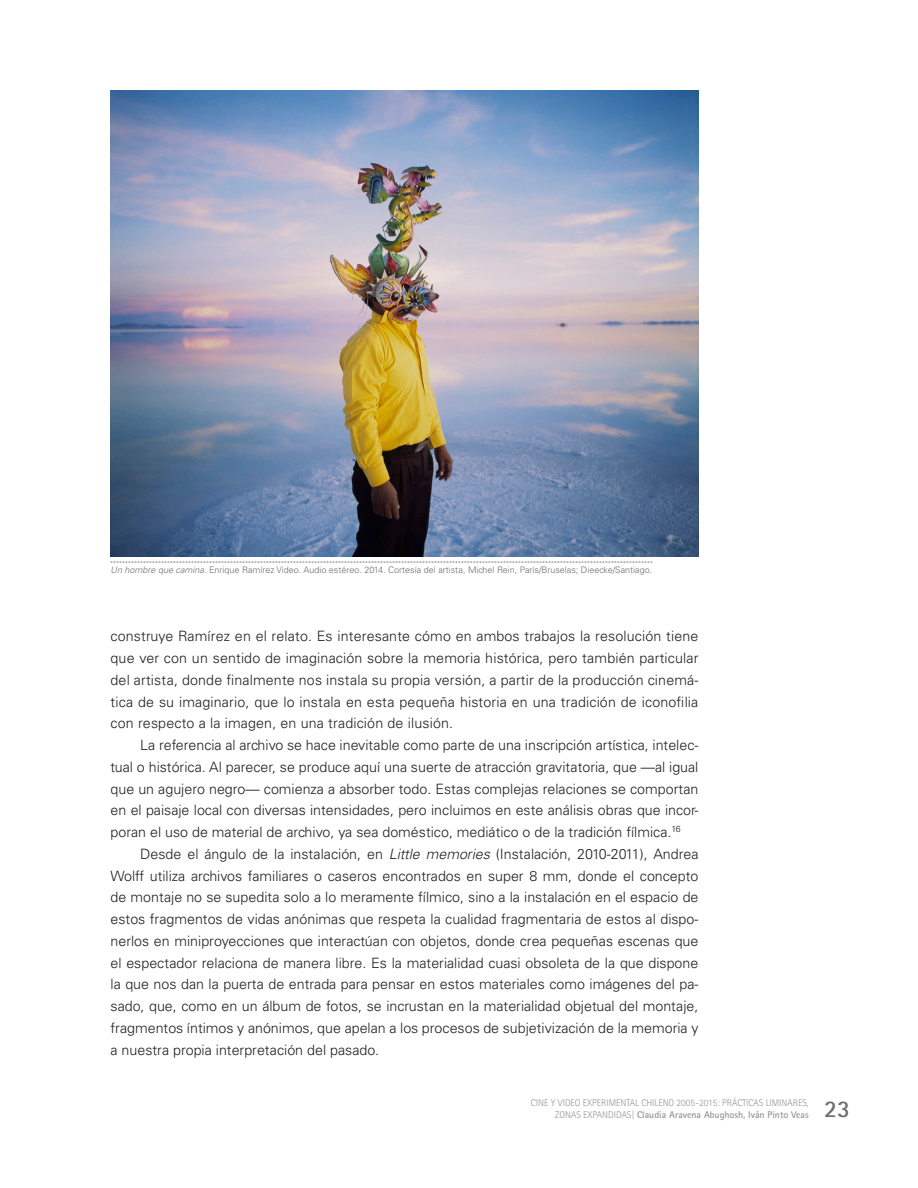
<style>
.page{position:relative;width:918px;height:1188px;background:#fff}
.page>*{position:absolute;margin:0;border:0;box-sizing:border-box;transform-origin:0 0}
.t1{font:700 24px "Rotis Sans Serif Std";color:#6c6d70}
.ARTICULO_CUERPO{font:300 14.25px/21.8px "Univers LT Std";color:#231f20;text-align:justify}
.Titulo_ARTICULO_OPC{font:300 9.75px/11.7px "Rotis Sans Serif Std";color:#939598;text-align:right}
._000_FICHA_IZQ{font:300 9px "Univers LT Std";color:#6c6d70}
.s1{font-style:italic}
.s2{font-weight:700}
</style>
<div class="page">
<img style="left:111px;top:91px;width:587px;height:465px">
<svg style="left:111px;top:562px;width:541px;height:1px"></svg>
<p class="_000_FICHA_IZQ" style="left:111px;top:564px;width:543px"><span class="s1">Un hombre que camina</span>. Enrique Ramírez Video. Audio estéreo. 2014. Cortesía del artista, Michel Rein, París/Bruselas; Dieecke/Santiago.</p>
<p class="ARTICULO_CUERPO" style="left:111px;top:625px;width:589px">construye Ramírez en el relato. Es interesante cómo en ambos trabajos la resolución tiene que ver con un sentido de imaginación sobre la memoria histórica, pero también particular del artista, donde finalmente nos instala su propia versión, a partir de la producción cinemá&shy;tica de su imaginario, que lo instala en esta pequeña historia en una tradición de iconofilia con respecto a la imagen, en una tradición de ilusión.</p>
<p class="ARTICULO_CUERPO" style="left:111px;top:734px;width:589px;text-indent:30px">La referencia al archivo se hace inevitable como parte de una inscripción artística, intelec&shy;tual o histórica. Al parecer, se produce aquí una suerte de atracción gravitatoria, que —al igual que un agujero negro— comienza a absorber todo. Estas complejas relaciones se comportan en el paisaje local con diversas intensidades, pero incluimos en este análisis obras que incor&shy;poran el uso de material de archivo, ya sea doméstico, mediático o de la tradición fílmica.<sup>16</sup></p>
<p class="ARTICULO_CUERPO" style="left:111px;top:843px;width:589px;text-indent:30px">Desde el ángulo de la instalación, en <span class="s1">Little memories</span> (Instalación, 2010-2011), Andrea Wolff utiliza archivos familiares o caseros encontrados en super 8 mm, donde el concepto de montaje no se supedita solo a lo meramente fílmico, sino a la instalación en el espacio de estos fragmentos de vidas anónimas que respeta la cualidad fragmentaria de estos al dispo&shy;nerlos en miniproyecciones que interactúan con objetos, donde crea pequeñas escenas que el espectador relaciona de manera libre. Es la materialidad cuasi obsoleta de la que dispone la que nos dan la puerta de entrada para pensar en estos materiales como imágenes del pa&shy;sado, que, como en un álbum de fotos, se incrustan en la materialidad objetual del montaje, fragmentos íntimos y anónimos, que apelan a los procesos de subjetivización de la memoria y a nuestra propia interpretación del pasado.</p>
<p class="Titulo_ARTICULO_OPC" style="left:531px;top:1097px;width:280px">CINE Y VIDEO EXPERIMENTAL CHILENO 2005-2015: PRÁCTICAS LIMINARES,<br>ZONAS EXPANDIDAS| <span class="s2">Claudia Aravena Abughosh, Iván Pinto Veas</span></p>
<h1 class="t1" style="left:824px;top:1094px;width:27px">23</h1>
</div>
